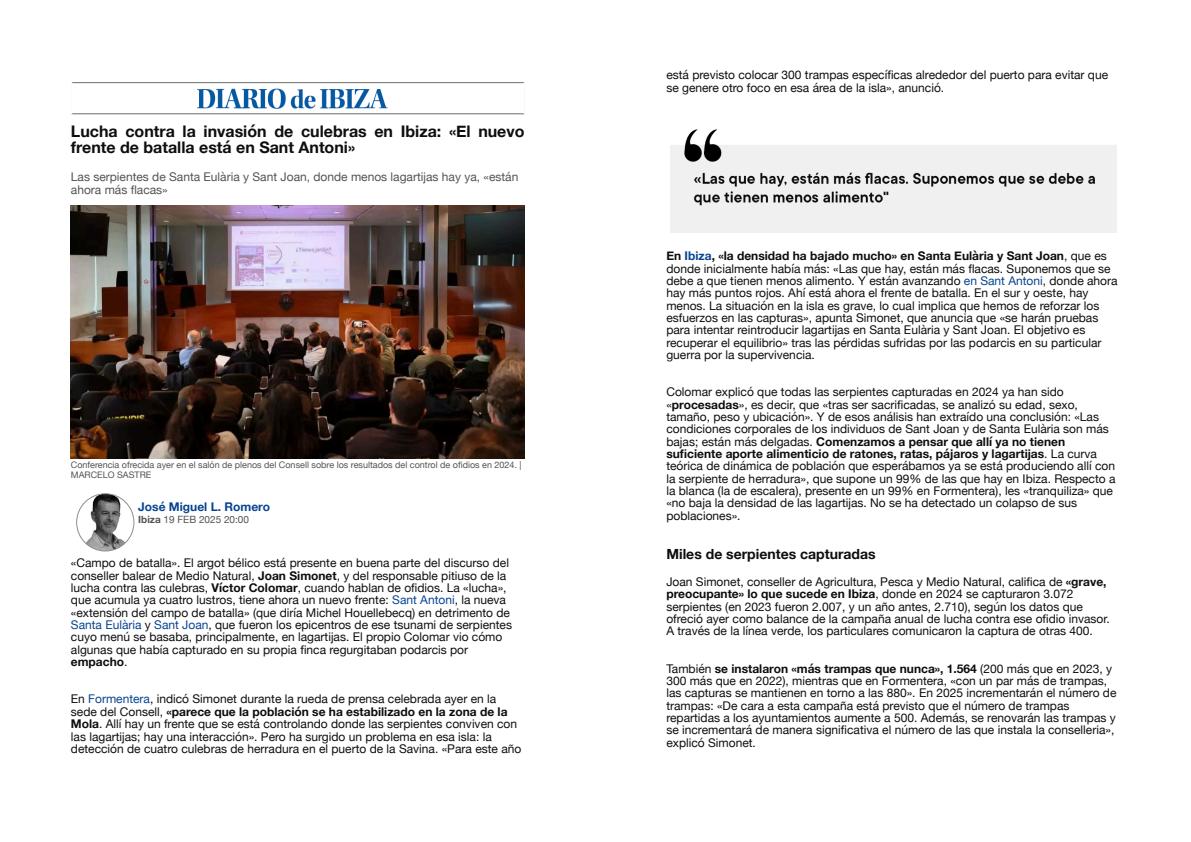
<style>
.page{position:relative;width:1191px;height:842px;background:#fff}
.page>*{position:absolute;margin:0;border:0;box-sizing:border-box;transform-origin:0 0}
.t1{font:700 16px "Helvetica Neue";color:#0e0e0e}
.t2{font:700 14px "Helvetica Neue";color:#0e0e0e}
.t3{font:12px "Helvetica Neue";color:#0e0e0e}
.t4{font:700 12px "Helvetica Neue";color:#0e0e0e}
.t5{font:12px "Helvetica Neue";color:#535353}
.t6{font:700 12px "Helvetica Neue";color:#084491}
.t7{font:10px "Helvetica Neue";color:#535353}
.t8{font:9px "Helvetica Neue";color:#535353}
.s1{font-weight:700}
.s2{color:#084491}
.s3{font-weight:400}
</style>
<div class="page">
<img style="left:192px;top:88px;width:197px;height:27px">
<div style="left:71px;top:83px;width:454px;height:31px;border:1px solid #6b6c6f"></div>
<img style="left:71px;top:206px;width:453px;height:252px">
<img style="left:77px;top:494px;width:57px;height:57px;border-radius:50%">
<div style="left:77px;top:494px;width:57px;height:57px;border:1px solid #8b8d8f;border-radius:50%"></div>
<img style="left:670px;top:129px;width:446px;height:104px">
<div style="left:524px;top:83px;width:16px;height:31px;background:#fff"></div>
<div style="left:55px;top:83px;width:17px;height:31px;background:#fff"></div>
<p class="t1" style="left:71px;top:121px;width:455px">Lucha contra la invasión de culebras en Ibiza: «El nuevo</p>
<p class="t1" style="left:71px;top:138px;width:286px">frente de batalla está en Sant Antoni»</p>
<p class="t5" style="left:71px;top:170px;width:449px">Las serpientes de Santa Eulària y Sant Joan, donde menos lagartĳas hay ya, «están</p>
<p class="t5" style="left:71px;top:182px;width:98px">ahora más flacas»</p>
<p class="t8" style="left:71px;top:460px;width:452px">Conferencia ofrecida ayer en el salón de plenos del Consell sobre los resultados del control de ofidios en 2024. |</p>
<p class="t8" style="left:71px;top:469px;width:82px">MARCELO SASTRE</p>
<p class="t6" style="left:138px;top:499px;width:133px">José Miguel L. Romero</p>
<p class="t7" style="left:138px;top:514px;width:112px"><span class="s1">Ibiza</span> 19 FEB 2025 20:00</p>
<p class="t3" style="left:71px;top:556px;width:439px">«Campo de batalla». El argot bélico está presente en buena parte del discurso del</p>
<p class="t3" style="left:71px;top:568px;width:437px">conseller balear de Medio Natural, <span class="s1">Joan Simonet</span>, y del responsable pitiuso de la</p>
<p class="t3" style="left:71px;top:581px;width:437px">lucha contra las culebras, <span class="s1">Víctor Colomar</span>, cuando hablan de ofidios. La «lucha»,</p>
<p class="t3" style="left:71px;top:593px;width:437px">que acumula ya cuatro lustros, tiene ahora un nuevo frente: <span class="s2">Sant Antoni</span>, la nueva</p>
<p class="t3" style="left:71px;top:605px;width:440px">«extensión del campo de batalla» (que diría Michel Houellebecq) en detrimento de</p>
<p class="t3" style="left:71px;top:618px;width:442px"><span class="s2">Santa Eulària</span> y <span class="s2">Sant Joan</span>, que fueron los epicentros de ese tsunami de serpientes</p>
<p class="t3" style="left:71px;top:630px;width:433px">cuyo menú se basaba, principalmente, en lagartĳas. El propio Colomar vio cómo</p>
<p class="t3" style="left:71px;top:642px;width:399px">algunas que había capturado en su propia finca regurgitaban podarcis por</p>
<p class="t4" style="left:71px;top:654px;width:58px">empacho<span class="s3">.</span></p>
<p class="t3" style="left:71px;top:692px;width:427px">En <span class="s2">Formentera</span>, indicó Simonet durante la rueda de prensa celebrada ayer en la</p>
<p class="t4" style="left:71px;top:704px;width:438px"><span class="s3">sede del Consell,</span> «parece que la población se ha estabilizado en la zona de la</p>
<p class="t3" style="left:71px;top:717px;width:448px"><span class="s1">Mola</span>. Allí hay un frente que se está controlando donde las serpientes conviven con</p>
<p class="t3" style="left:71px;top:729px;width:422px">las lagartĳas; hay una interacción». Pero ha surgido un problema en esa isla: la</p>
<p class="t3" style="left:71px;top:741px;width:452px">detección de cuatro culebras de herradura en el puerto de la Savina. «Para este año</p>
<p class="t3" style="left:666px;top:68px;width:443px">está previsto colocar 300 trampas específicas alrededor del puerto para evitar que</p>
<p class="t3" style="left:666px;top:80px;width:279px">se genere otro foco en esa área de la isla», anunció.</p>
<p class="t4" style="left:666px;top:249px;width:442px">En <span class="s2">Ibiza</span>, «la densidad ha bajado mucho» en Santa Eulària y Sant Joan<span class="s3">, que es</span></p>
<p class="t3" style="left:666px;top:261px;width:446px">donde inicialmente había más: «Las que hay, están más flacas. Suponemos que se</p>
<p class="t3" style="left:666px;top:273px;width:453px">debe a que tienen menos alimento. Y están avanzando <span class="s2">en Sant Antoni</span>, donde ahora</p>
<p class="t3" style="left:666px;top:286px;width:424px">hay más puntos rojos. Ahí está ahora el frente de batalla. En el sur y oeste, hay</p>
<p class="t3" style="left:666px;top:298px;width:434px">menos. La situación en la isla es grave, lo cual implica que hemos de reforzar los</p>
<p class="t3" style="left:666px;top:310px;width:433px">esfuerzos en las capturas», apunta Simonet, que anuncia que «se harán pruebas</p>
<p class="t3" style="left:666px;top:323px;width:420px">para intentar reintroducir lagartĳas en Santa Eulària y Sant Joan. El objetivo es</p>
<p class="t3" style="left:666px;top:335px;width:436px">recuperar el equilibrio» tras las pérdidas sufridas por las podarcis en su particular</p>
<p class="t3" style="left:666px;top:347px;width:150px">guerra por la supervivencia.</p>
<p class="t3" style="left:666px;top:385px;width:399px">Colomar explicó que todas las serpientes capturadas en 2024 ya han sido</p>
<p class="t3" style="left:666px;top:397px;width:413px">«<span class="s1">procesadas</span>», es decir, que «tras ser sacrificadas, se analizó su edad, sexo,</p>
<p class="t3" style="left:666px;top:410px;width:434px">tamaño, peso y ubicación». Y de esos análisis han extraído una conclusión: «Las</p>
<p class="t3" style="left:666px;top:422px;width:444px">condiciones corporales de los individuos de Sant Joan y de Santa Eulària son más</p>
<p class="t4" style="left:666px;top:434px;width:400px"><span class="s3">bajas; están más delgadas.</span> Comenzamos a pensar que allí ya no tienen</p>
<p class="t4" style="left:666px;top:446px;width:432px">suficiente aporte alimenticio de ratones, ratas, pájaros y lagartĳas<span class="s3">. La curva</span></p>
<p class="t3" style="left:666px;top:459px;width:450px">teórica de dinámica de población que esperábamos ya se está produciendo allí con</p>
<p class="t3" style="left:666px;top:471px;width:450px">la serpiente de herradura», que supone un 99% de las que hay en Ibiza. Respecto a</p>
<p class="t3" style="left:666px;top:484px;width:448px">la blanca (la de escalera), presente en un 99% en Formentera), les «tranquiliza» que</p>
<p class="t3" style="left:666px;top:496px;width:412px">«no baja la densidad de las lagartĳas. No se ha detectado un colapso de sus</p>
<p class="t3" style="left:666px;top:508px;width:76px">poblaciones».</p>
<p class="t2" style="left:666px;top:545px;width:211px">Miles de serpientes capturadas</p>
<p class="t3" style="left:666px;top:574px;width:442px">Joan Simonet, conseller de Agricultura, Pesca y Medio Natural, califica de <span class="s1">«grave,</span></p>
<p class="t4" style="left:666px;top:586px;width:408px">preocupante» lo que sucede en Ibiza<span class="s3">, donde en 2024 se capturaron 3.072</span></p>
<p class="t3" style="left:666px;top:599px;width:418px">serpientes (en 2023 fueron 2.007, y un año antes, 2.710), según los datos que</p>
<p class="t3" style="left:666px;top:611px;width:445px">ofreció ayer como balance de la campaña anual de lucha contra ese ofidio invasor.</p>
<p class="t3" style="left:666px;top:624px;width:428px">A través de la línea verde, los particulares comunicaron la captura de otras 400.</p>
<p class="t4" style="left:666px;top:661px;width:447px"><span class="s3">También</span> se instalaron «más trampas que nunca», 1.564 <span class="s3">(200 más que en 2023, y</span></p>
<p class="t3" style="left:666px;top:673px;width:442px">300 más que en 2022), mientras que en Formentera, «con un par más de trampas,</p>
<p class="t3" style="left:666px;top:686px;width:451px">las capturas se mantienen en torno a las 880». En 2025 incrementarán el número de</p>
<p class="t3" style="left:666px;top:698px;width:405px">trampas: «De cara a esta campaña está previsto que el número de trampas</p>
<p class="t3" style="left:666px;top:710px;width:451px">repartidas a los ayuntamientos aumente a 500. Además, se renovarán las trampas y</p>
<p class="t3" style="left:666px;top:723px;width:449px">se incrementará de manera significativa el número de las que instala la conselleria»,</p>
<p class="t3" style="left:666px;top:735px;width:91px">explicó Simonet.</p>
</div>
